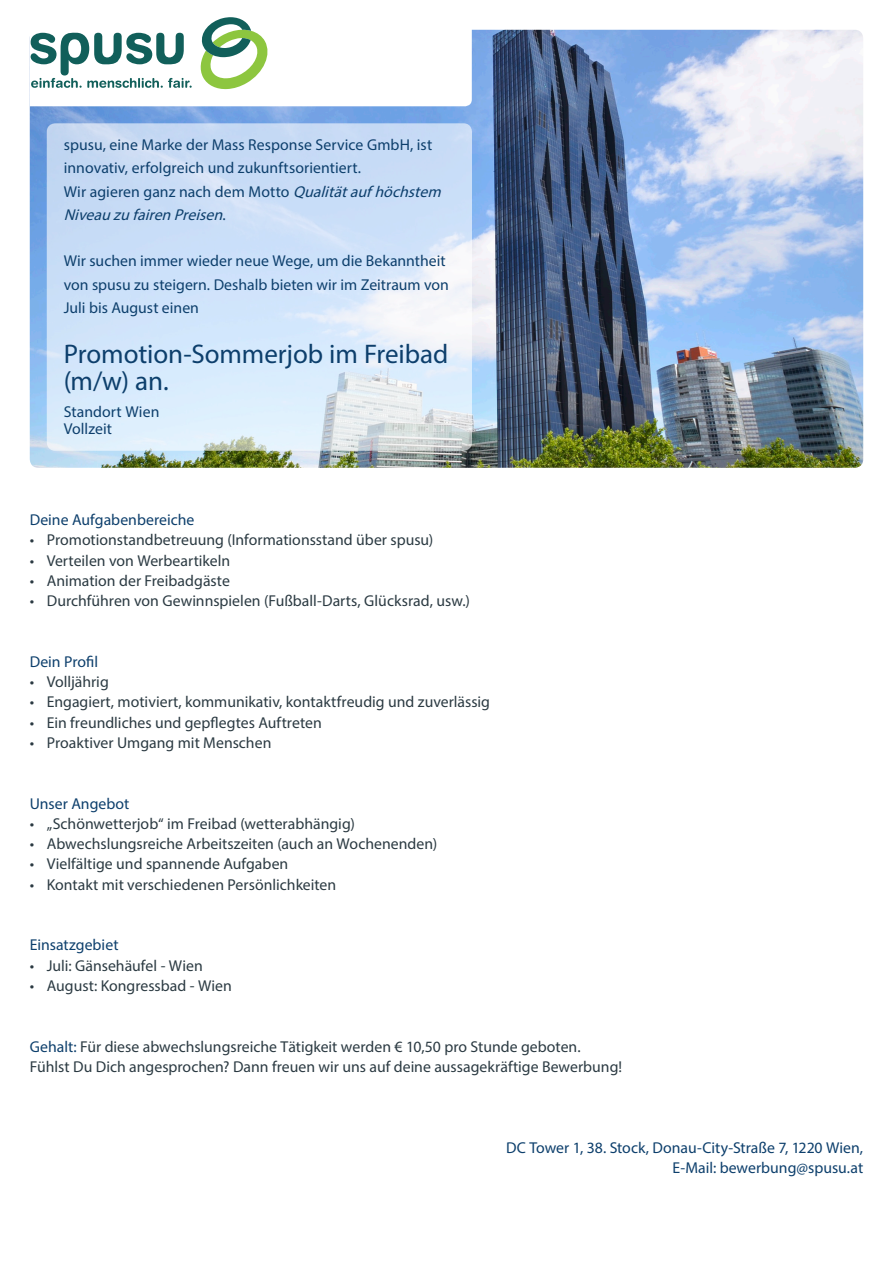
<style>
.page{position:relative;width:893px;height:1263px;background:#fff}
.page>*{position:absolute;margin:0;border:0;box-sizing:border-box;transform-origin:0 0}
.t1{font:27px/27px "Myriad Pro";color:#0d3f6c}
.t2{font:15.75px "Myriad Pro";color:#2b3a42}
.t3{font:15.75px/23.2px "Myriad Pro";color:#0d3f6c}
.s1{font-style:italic}
.s2{color:#0d3f6c}
</style>
<div class="page">
<img style="left:30px;top:30px;width:833px;height:438px">
<svg style="left:47px;top:123px;width:425px;height:328px;background:#d3e3f7"></svg>
<svg style="left:30px;top:30px;width:442px;height:76px"></svg>
<svg style="left:31px;top:17px;width:236px;height:72px"></svg>
<p class="t3" style="left:64px;top:133px;width:383px">spusu, eine Marke der Mass Response Service GmbH, ist innovativ, erfolgreich und zukunftsorientiert.<br>Wir agieren ganz nach dem Motto <span class="s1">Qualitätaufhöchstem NiveauzufairenPreisen</span>.</p>
<p class="t3" style="left:64px;top:249px;width:387px">Wir suchen immer wieder neue Wege, um die Bekanntheit von spusu zu steigern. Deshalb bieten wir im Zeitraum von<br>Juli bis August einen</p>
<p class="t1" style="left:64px;top:340px;width:386px">Promotion-Sommerjob im Freibad (m/w) an.</p>
<p class="t3" style="left:64px;top:400px;width:97px">Standort Wien</p>
<p class="t3" style="left:64px;top:416px;width:50px">Vollzeit</p>
<p class="t3" style="left:30px;top:508px;width:166px">Deine Aufgabenbereiche</p>
<p class="t2" style="left:30px;top:530px;width:405px">• Promotionstandbetreuung (Informationsstand über spusu)</p>
<p class="t2" style="left:30px;top:550px;width:202px">• Verteilen von Werbeartikeln</p>
<p class="t2" style="left:30px;top:571px;width:202px">• Animation der Freibadgäste</p>
<p class="t2" style="left:30px;top:591px;width:442px">• Durchführen von Gewinnspielen (Fußball-Darts, Glücksrad, usw.)</p>
<p class="t3" style="left:30px;top:650px;width:70px">Dein Profil</p>
<p class="t2" style="left:30px;top:672px;width:81px">• Volljährig</p>
<p class="t2" style="left:30px;top:692px;width:462px">• Engagiert, motiviert, kommunikativ, kontaktfreudig und zuverlässig</p>
<p class="t2" style="left:30px;top:712px;width:294px">• Ein freundliches und gepflegtes Auftreten</p>
<p class="t2" style="left:30px;top:733px;width:243px">• Proaktiver Umgang mit Menschen</p>
<p class="t3" style="left:30px;top:791px;width:101px">Unser Angebot</p>
<p class="t2" style="left:30px;top:814px;width:327px">• „Schönwetterjob“ im Freibad (wetterabhängig)</p>
<p class="t2" style="left:30px;top:834px;width:409px">• Abwechslungsreiche Arbeitszeiten (auch an Wochenenden)</p>
<p class="t2" style="left:30px;top:854px;width:260px">• Vielfältige und spannende Aufgaben</p>
<p class="t2" style="left:30px;top:874px;width:308px">• Kontakt mit verschiedenen Persönlichkeiten</p>
<p class="t3" style="left:30px;top:933px;width:90px">Einsatzgebiet</p>
<p class="t2" style="left:30px;top:955px;width:175px">• Juli: Gänsehäufel - Wien</p>
<p class="t2" style="left:30px;top:976px;width:204px">• August: Kongressbad - Wien</p>
<p class="t2" style="left:30px;top:1036px;width:552px"><span class="s2">Gehalt:</span> Für diese abwechslungsreiche Tätigkeit werden € 10,50 pro Stunde geboten.</p>
<p class="t2" style="left:30px;top:1057px;width:594px">Fühlst Du Dich angesprochen? Dann freuen wir uns auf deine aussagekräftige Bewerbung!</p>
<p class="t3" style="left:506px;top:1136px;width:358px">DC Tower 1, 38. Stock, Donau-City-Straße 7, 1220 Wien,</p>
<p class="t3" style="left:672px;top:1156px;width:192px">E-Mail: bewerbung@spusu.at</p>
</div>
